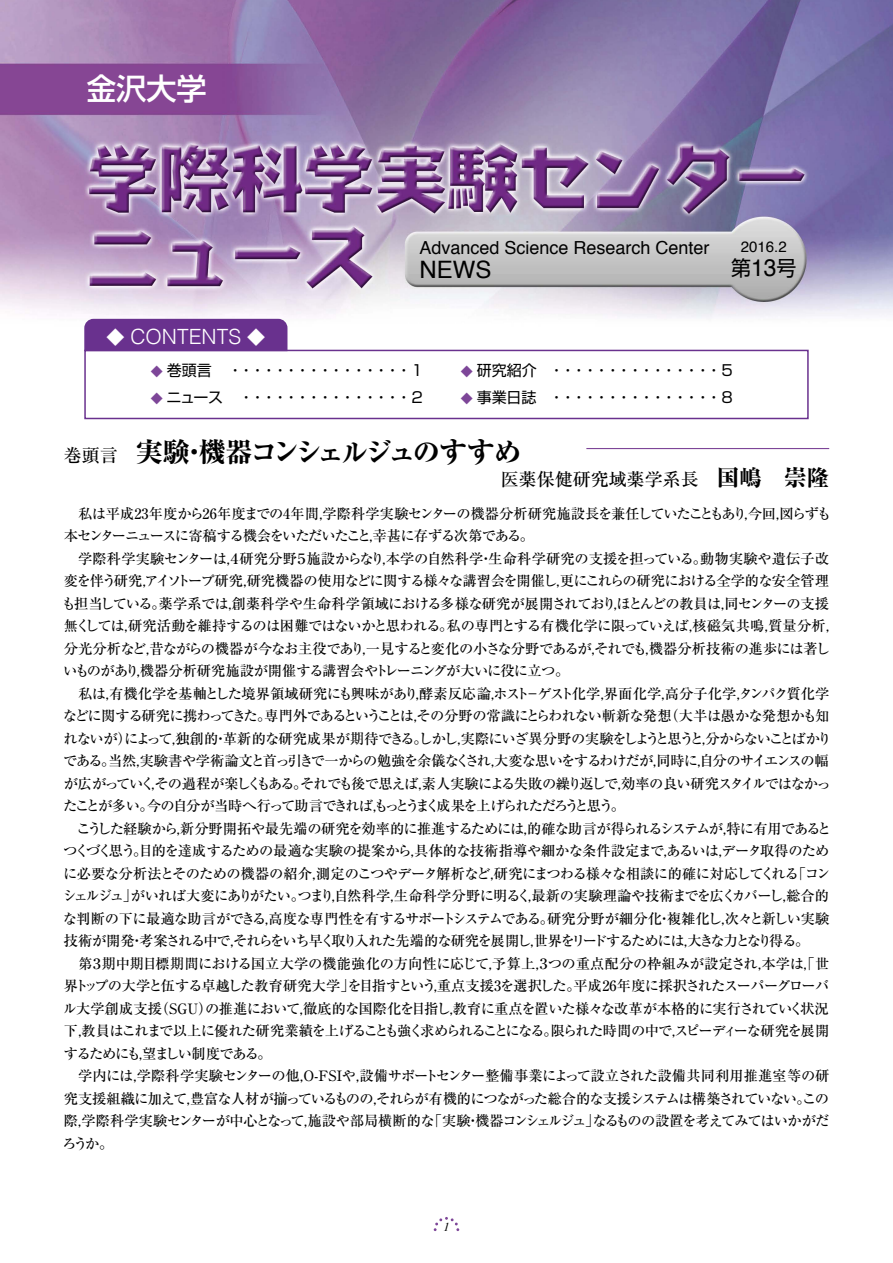
<style>
.page{position:relative;width:893px;height:1263px;background:#fff}
.page>*{position:absolute;margin:0;border:0;box-sizing:border-box;transform-origin:0 0}
.t1{font:500 30px "Shin Go Pro";color:#fff}
.t2{font:800 27px "Ryumin Pro";letter-spacing:-.085em;color:#000}
.t3{font:24px "Helvetica";color:#000}
.t4{font:300 21px "Helvetica";color:#fff}
.t5{font:21px "Shin Go Pro";color:#000;scale:.95 1}
.t6{font:18px "Helvetica";color:#000}
.t7{font:500 18px "Ryumin Pro";color:#000}
.t8{font:15px "Shin Go Pro";color:#000}
.t9{font:15px "Helvetica";color:#000}
.t10{font:500 14.25px/22.5px "Ryumin Pro";letter-spacing:-.055em;color:#000}
.t11{font:italic 12px "Times";color:#000}
.s1{font-family:"Koz Go Pro";font-weight:400;font-size:18px}
.s2{font-family:"Helvetica";font-size:24px}
.s3{font-size:12px;color:#7d4698}
.s4{font-weight:500;font-size:18px}
.s5{font-weight:800;font-size:22.5px}
</style>
<div class="page">
<img style="left:0;top:0;width:893px;height:318px">
<svg style="left:434px;top:1217px;width:25px;height:14px"></svg>
<div style="left:84px;top:350px;width:725px;height:69px;border:2px solid #69318e"></div>
<svg style="left:84px;top:318px;width:204px;height:34px;background:#703b93"></svg>
<hr style="left:586px;top:448px;width:243px;height:1px;background:#7d4698">
<h1 class="t1" style="left:86px;top:64px;width:122px">金沢大学</h1>
<h3 class="t4" style="left:107px;top:323px;width:160px"><span class="s1">◆</span> CONTENTS <span class="s1">◆</span></h3>
<p class="t6" style="left:419px;top:233px;width:292px">Advanced Science Research Center</p>
<h3 class="t3" style="left:419px;top:251px;width:73px">NEWS</h3>
<p class="t9" style="left:741px;top:235px;width:47px">2016.2</p>
<h3 class="t5" style="left:731px;top:250px;width:70px">第<span class="s2">13</span>号</h3>
<p class="t8" style="left:151px;top:358px;width:274px"><span class="s3">◆</span> 巻頭言 ・・・・・・・・・・・・・・・・ 1</p>
<p class="t8" style="left:151px;top:385px;width:274px"><span class="s3">◆</span> ニュース ・・・・・・・・・・・・・・・2</p>
<p class="t8" style="left:461px;top:358px;width:274px"><span class="s3">◆</span> 研究紹介 ・・・・・・・・・・・・・・・5</p>
<p class="t8" style="left:461px;top:385px;width:274px"><span class="s3">◆</span> 事業日誌　 ・・・・・・・・・・・・・・・8</p>
<h2 class="t2" style="left:64px;top:430px;width:459px"><span class="s4">巻頭言　</span>実験・機器コンシェルジュのすすめ</h2>
<p class="t7" style="left:501px;top:465px;width:330px">医薬保健研究域薬学系長　<span class="s5">国嶋　崇隆</span></p>
<p class="t10" style="left:64px;top:501px;width:769px;text-indent:14px">私は平成23年度から26年度までの4年間，学際科学実験センターの機器分析研究施設長を兼任していたこともあり，今回，図らずも本センターニュースに寄稿する機会をいただいたこと，幸甚に存ずる次第である。</p>
<p class="t10" style="left:62px;top:546px;width:780px;text-indent:16px">学際科学実験センターは，４研究分野５施設からなり，本学の自然科学・生命科学研究の支援を担っている。動物実験や遺伝子改変を伴う研究，アイソトープ研究，研究機器の使用などに関する様々な講習会を開催し，更にこれらの研究における全学的な安全管理も担当している。薬学系では，創薬科学や生命科学領域における多様な研究が展開されており，ほとんどの教員は，同センターの支援無くしては，研究活動を維持するのは困難ではないかと思われる。私の専門とする有機化学に限っていえば，核磁気共鳴，質量分析，分光分析など，昔ながらの機器が今なお主役であり，一見すると変化の小さな分野であるが,それでも，機器分析技術の進歩には著しいものがあり，機器分析研究施設が開催する講習会やトレーニングが大いに役に立つ。</p>
<p class="t10" style="left:63px;top:681px;width:770px;text-indent:15px">私は，有機化学を基軸とした境界領域研究にも興味があり，酵素反応論，ホスト－ゲスト化学，界面化学，高分子化学，タンパク質化学などに関する研究に携わってきた。専門外であるということは，その分野の常識にとらわれない斬新な発想（大半は愚かな発想かも知れないが）によって，独創的・革新的な研究成果が期待できる。しかし，実際にいざ異分野の実験をしようと思うと，分からないことばかりである。当然，実験書や学術論文と首っ引きで一からの勉強を余儀なくされ，大変な思いをするわけだが，同時に，自分のサイエンスの幅が広がっていく，その過程が楽しくもある。それでも後で思えば，素人実験による失敗の繰り返しで，効率の良い研究スタイルではなかったことが多い。今の自分が当時へ行って助言できれば，もっとうまく成果を上げられただろうと思う。</p>
<p class="t10" style="left:62px;top:816px;width:770px;text-indent:14px">こうした経験から，新分野開拓や最先端の研究を効率的に推進するためには，的確な助言が得られるシステムが，特に有用であるとつくづく思う。目的を達成するための最適な実験の提案から，具体的な技術指導や細かな条件設定まで，あるいは，データ取得のために必要な分析法とそのための機器の紹介，測定のこつやデータ解析など，研究にまつわる様々な相談に的確に対応してくれる「コンシェルジュ」がいれば大変にありがたい。つまり，自然科学，生命科学分野に明るく，最新の実験理論や技術までを広くカバーし，総合的な判断の下に最適な助言ができる，高度な専門性を有するサポートシステムである。研究分野が細分化・複雑化し，次々と新しい実験技術が開発・考案される中で，それらをいち早く取り入れた先端的な研究を展開し，世界をリードするためには，大きな力となり得る。</p>
<p class="t10" style="left:63px;top:951px;width:768px;text-align:justify;text-indent:15px">第３期中期目標期間における国立大学の機能強化の方向性に応じて，予算上，３つの重点配分の枠組みが設定され，本学は,「世界トップの大学と伍する卓越した教育研究大学」を目指すという,重点支援3を選択した。平成26年度に採択されたスーパーグローバル大学創成支援（SGU）の推進において，徹底的な国際化を目指し，教育に重点を置いた様々な改革が本格的に実行されていく状況下，教員はこれまで以上に優れた研究業績を上げることも強く求められることになる。限られた時間の中で，スピーディーな研究を展開するためにも，望ましい制度である。</p>
<p class="t10" style="left:63px;top:1064px;width:768px;text-align:justify;text-indent:15px">学内には，学際科学実験センターの他，O-FSIや，設備サポートセンター整備事業によって設立された設備共同利用推進室等の研究支援組織に加えて，豊富な人材が揃っているものの，それらが有機的につながった総合的な支援システムは構築されていない。この際，学際科学実験センターが中心となって，施設や部局横断的な「実験・機器コンシェルジュ」なるものの設置を考えてみてはいかがだろうか。</p>
<p class="t11" style="left:443px;top:1217px;width:8px">1</p>
</div>
